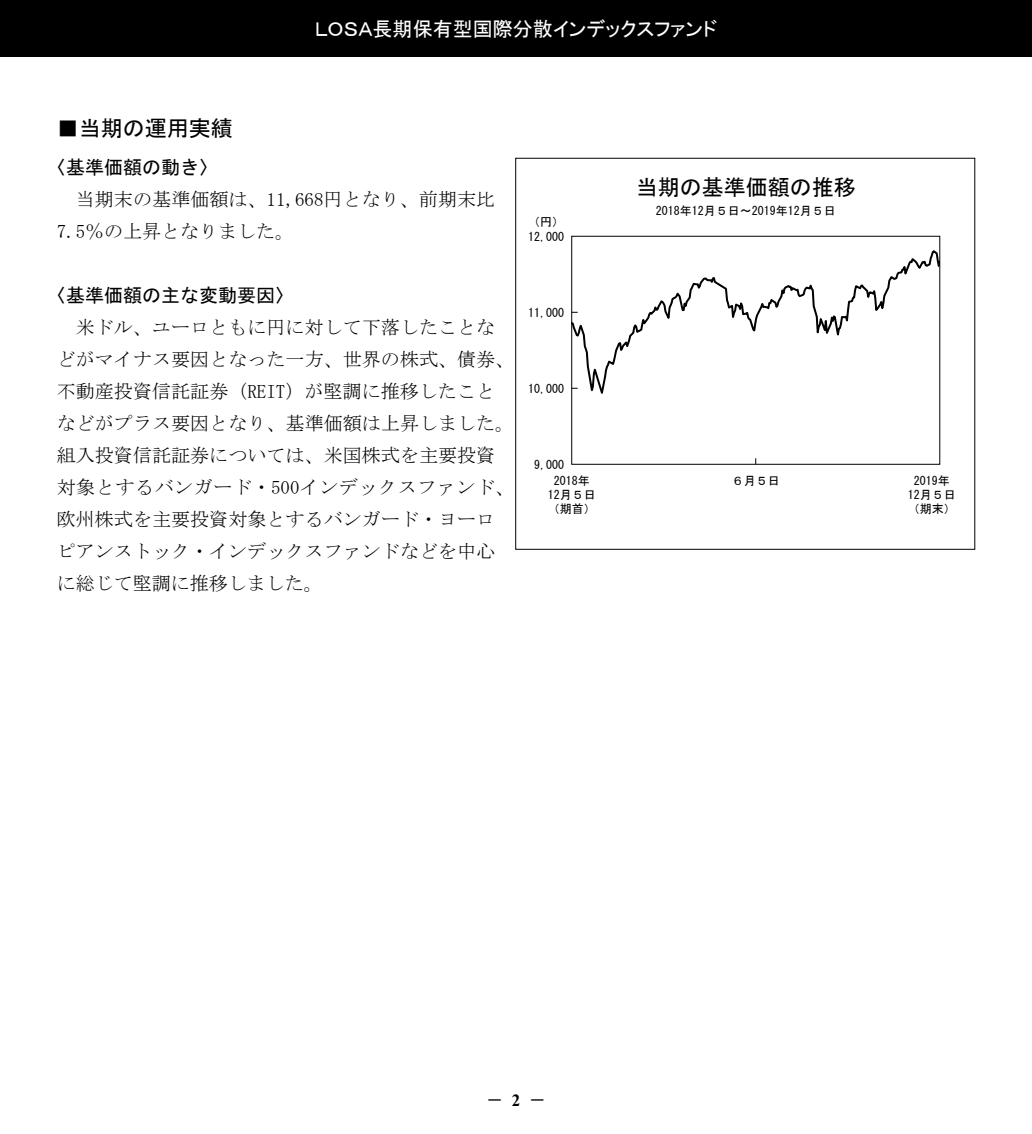
<style>
.page{position:relative;width:1032px;height:1134px;background:#fff}
.page>*{position:absolute;margin:0;border:0;box-sizing:border-box;transform-origin:0 0}
.t1{font:22px "MS Gothic";color:#000}
.t2{font:20px "MS P Gothic";color:#fff}
.t3{font:19px/32px "MS Mincho";letter-spacing:.005em;color:#000}
.t4{font:19px "MS Gothic";color:#000}
.t5{font:17px "MS Gothic";color:#000}
.t6{font:12px/14px "MS Gothic";color:#000;text-align:center}
.s1{font-family:"Times New Roman";font-weight:700}
</style>
<div class="page">
<div style="left:0;top:0;width:1032px;height:57px;background:#000"></div>
<svg style="left:573px;top:250px;width:365px;height:144px"></svg>
<div style="left:571px;top:236px;width:369px;height:229px;border:1px solid #000"></div>
<p class="t2" style="left:315px;top:18px;width:404px">ＬＯＳＡ長期保有型国際分散インデックスファンド</p>
<p class="t1" style="left:57px;top:117px;width:178px">■当期の運用実績</p>
<p class="t4" style="left:47px;top:158px;width:172px">〈基準価額の動き〉</p>
<p class="t3" style="left:57px;top:183px;width:440px">　当期末の基準価額は、11,668円となり、前期末比<br>7.5％の上昇となりました。</p>
<p class="t4" style="left:47px;top:286px;width:248px">〈基準価額の主な変動要因〉</p>
<p class="t3" style="left:57px;top:311px;width:459px">　米ドル、ユーロともに円に対して下落したことなどがマイナス要因となった一方、世界の株式、債券、不動産投資信託証券（REIT）が堅調に推移したことなどがプラス要因となり、基準価額は上昇しました。組入投資信託証券については、米国株式を主要投資対象とするバンガード・500インデックスファンド、欧州株式を主要投資対象とするバンガード・ヨーロピアンストック・インデックスファンドなどを中心に総じて堅調に推移しました。</p>
<p class="t6" style="left:528px;top:215px;width:37px">（円）</p>
<p class="t6" style="left:528px;top:229px;width:37px">12,000</p>
<p class="t6" style="left:528px;top:305px;width:37px">11,000</p>
<p class="t6" style="left:528px;top:381px;width:37px">10,000</p>
<p class="t6" style="left:534px;top:457px;width:31px">9,000</p>
<p class="t1" style="left:636px;top:176px;width:221px">当期の基準価額の推移</p>
<p class="t6" style="left:656px;top:203px;width:181px">2018年12月５日～2019年12月５日</p>
<p class="t6" style="left:548px;top:473px;width:49px">2018年<br>12月５日（期首）</p>
<p class="t6" style="left:908px;top:473px;width:49px">2019年<br>12月５日（期末）</p>
<p class="t6" style="left:732px;top:473px;width:49px">６月５日</p>
<p class="t5" style="left:486px;top:1091px;width:61px">－ <span class="s1">2</span> －</p>
</div>
